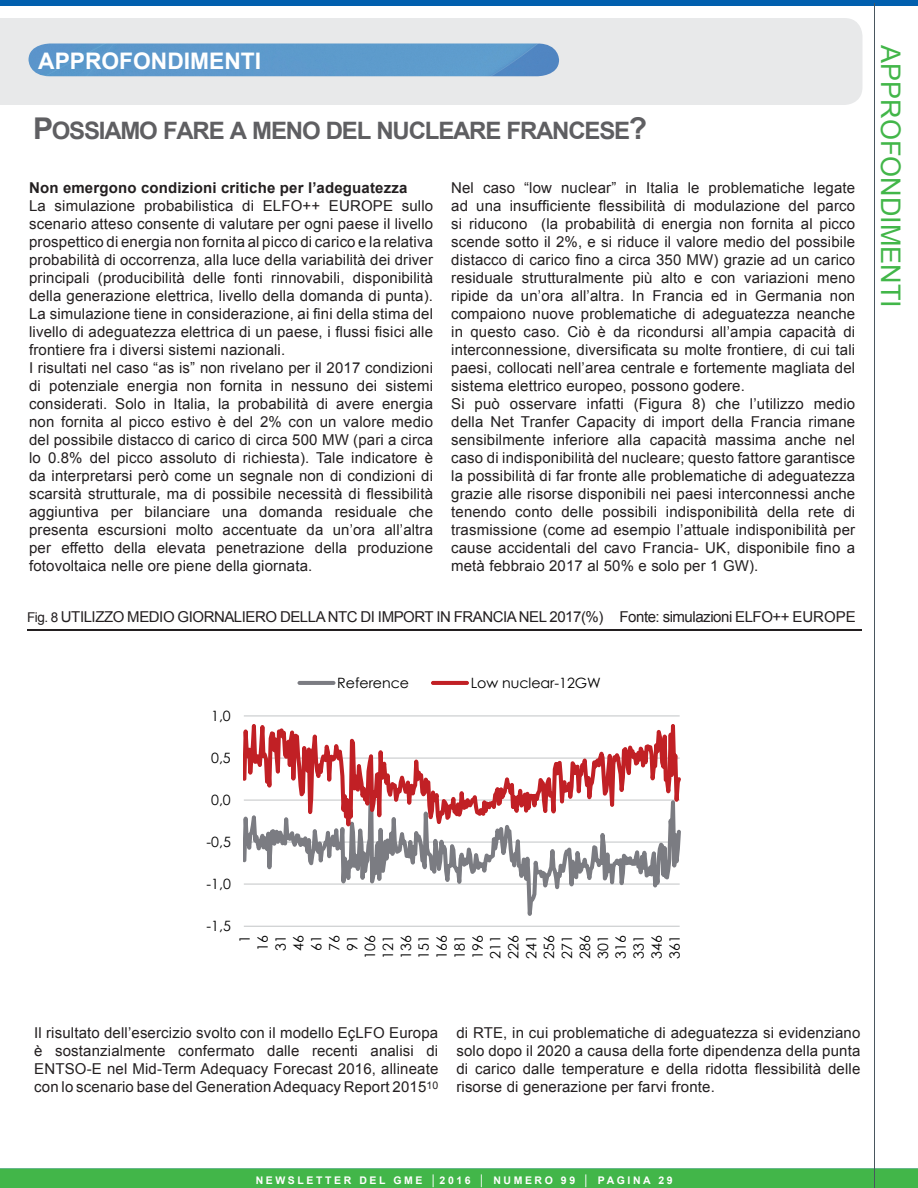
<style>
.page{position:relative;width:918px;height:1188px;background:#fff}
.page>*{position:absolute;margin:0;border:0;box-sizing:border-box;transform-origin:0 0}
.t1{font:27px "Arial";color:#42b649}
.t2{font:24px "Arial Bold MT SC800";letter-spacing:-.05em;color:#5f5f62}
.t3{font:22.8px "Arial Bold MT SC800";color:#fff}
.t4{font:15px/18px "Arial";letter-spacing:.01em;color:#231f20}
.t5{font:15px "Arial";letter-spacing:-.03em;color:#231f20}
.t6{font:700 15px "Arial";letter-spacing:.01em;color:#231f20}
.t7{font:14.25px/17.9px "Century Gothic";color:#000;text-align:right}
.t8{font:10.5px "Arial Bold MT SC800";letter-spacing:.245em;color:#fff}
.s1{font-size:30px}
.s2{font-size:13.5px}
</style>
<div class="page">
<div style="left:0;top:1168px;width:918px;height:20px;background:#42b649"></div>
<div style="left:0;top:18px;width:863px;height:87px;background:#e8e9ea"></div>
<img style="left:28px;top:43px;width:531px;height:33px">
<div style="left:0;top:0;width:918px;height:6px;background:#015fae"></div>
<hr style="left:874px;top:3px;width:1px;height:1185px;background:#49565e">
<hr style="left:27px;top:629px;width:834px;height:1px;background:#231f20">
<hr style="left:244px;top:926px;width:436px;height:1px;background:#cfd1d2">
<hr style="left:244px;top:715px;width:436px;height:2px;background:#cfd1d2">
<svg style="left:244px;top:826px;width:437px;height:90px"></svg>
<svg style="left:244px;top:724px;width:437px;height:102px"></svg>
<hr style="left:298px;top:681px;width:37px;height:4px;background:#7b7c82;border-radius:2px">
<hr style="left:431px;top:681px;width:38px;height:4px;background:#c12025;border-radius:2px">
<h3 class="t3" style="left:38px;top:45px;width:224px">APPROFONDIMENTI</h3>
<h1 class="t1" style="left:908px;top:45px;width:264px;rotate:90deg">APPROFONDIMENTI</h1>
<h2 class="t2" style="left:33px;top:114px;width:616px"><span class="s1">P</span>OSSIAMO FARE A MENO DEL NUCLEARE FRANCESE<span class="s1">?</span></h2>
<p class="t4" style="left:451px;top:179px;width:406px">Nel caso “low nuclear” in Italia le problematiche legate ad una insufficiente flessibilità di modulazione del parco si riducono (la probabilità di energia non fornita al picco scende sotto il 2%, e si riduce il valore medio del possibile distacco di carico fino a circa 350 MW) grazie ad un carico residuale strutturalmente più alto e con variazioni meno ripide da un’ora all’altra. In Francia ed in Germania non compaiono nuove problematiche di adeguatezza neanche in questo caso. Ciò è da ricondursi all’ampia capacità di interconnessione, diversificata su molte frontiere, di cui tali paesi, collocati nell’area centrale e fortemente magliata del sistema elettrico europeo, possono godere.<br>Si può osservare infatti (Figura 8) che l’utilizzo medio della Net Tranfer Capacity di import della Francia rimane sensibilmente inferiore alla capacità massima anche nel caso di indisponibilità del nucleare; questo fattore garantisce la possibilità di far fronte alle problematiche di adeguatezza grazie alle risorse disponibili nei paesi interconnessi anche tenendo conto delle possibili indisponibilità della rete di trasmissione (come ad esempio l’attuale indisponibilità per cause accidentali del cavo Francia- UK, disponibile fino a metà febbraio 2017 al 50% e solo per 1 GW).</p>
<p class="t6" style="left:29px;top:178px;width:380px">Non emergono condizioni critiche per l’adeguatezza</p>
<p class="t4" style="left:29px;top:197px;width:406px">La simulazione probabilistica di ELFO++ EUROPE sullo scenario atteso consente di valutare per ogni paese il livello prospettico di energia non fornita al picco di carico e la relativa probabilità di occorrenza, alla luce della variabilità dei driver principali (producibilità delle fonti rinnovabili, disponibilità della generazione elettrica, livello della domanda di punta).<br>La simulazione tiene in considerazione, ai fini della stima del livello di adeguatezza elettrica di un paese, i flussi fisici alle frontiere fra i diversi sistemi nazionali.<br>I risultati nel caso “as is” non rivelano per il 2017 condizioni di potenziale energia non fornita in nessuno dei sistemi considerati. Solo in Italia, la probabilità di avere energia non fornita al picco estivo è del 2% con un valore medio del possibile distacco di carico di circa 500 MW (pari a circa lo 0.8% del picco assoluto di richiesta). Tale indicatore è da interpretarsi però come un segnale non di condizioni di scarsità strutturale, ma di possibile necessità di flessibilità aggiuntiva per bilanciare una domanda residuale che presenta escursioni molto accentuate da un’ora all’altra per effetto della elevata penetrazione della produzione fotovoltaica nelle ore piene della giornata.</p>
<p class="t5" style="left:27px;top:607px;width:830px"><span class="s2">Fig. 8</span> UTILIZZO MEDIO GIORNALIERO DELLA NTC DI IMPORT IN FRANCIA NEL 2017(%) Fonte: simulazioni ELFO++ EUROPE</p>
<p class="t7" style="left:211px;top:706px;width:21px">1,0</p>
<p class="t7" style="left:211px;top:749px;width:21px">0,5</p>
<p class="t7" style="left:211px;top:791px;width:21px">0,0</p>
<p class="t7" style="left:207px;top:833px;width:26px">-0,5</p>
<p class="t7" style="left:207px;top:875px;width:26px">-1,0</p>
<p class="t7" style="left:337px;top:673px;width:73px">Reference</p>
<p class="t7" style="left:471px;top:673px;width:132px">Low nuclear-12GW</p>
<p class="t7" style="left:207px;top:917px;width:26px">-1,5</p>
<p class="t7" style="left:236px;top:959px;width:25px;rotate:-90deg">1<br>16<br>31<br>46<br>61<br>76<br>91<br>106<br>121<br>136<br>151<br>166<br>181<br>196<br>211<br>226<br>241<br>256<br>271<br>286<br>301<br>316<br>331<br>346<br>361</p>
<p class="t4" style="left:34px;top:1024px;width:406px;text-align:justify">Il risultato dell’esercizio svolto con il modello EçLFO Europa è sostanzialmente confermato dalle recenti analisi di ENTSO-E nel Mid-Term Adequacy Forecast 2016, allineate con lo scenario base del Generation Adequacy Report 2015<sup>10</sup></p>
<p class="t4" style="left:456px;top:1024px;width:406px;text-align:justify">di RTE, in cui problematiche di adeguatezza si evidenziano solo dopo il 2020 a causa della forte dipendenza della punta di carico dalle temperature e della ridotta flessibilità delle risorse di generazione per farvi fronte.</p>
<p class="t8" style="left:213px;top:1173px;width:505px">NEWSLETTER DEL GME │ FEBBRAIO 2010 │ NUMERO 25 │ PAGINA 29</p>
<p class="t8" style="left:256px;top:1173px;width:418px">NEWSLETTER DEL GME │2016 │ NUMERO 99 │ PAGINA 29</p>
</div>
